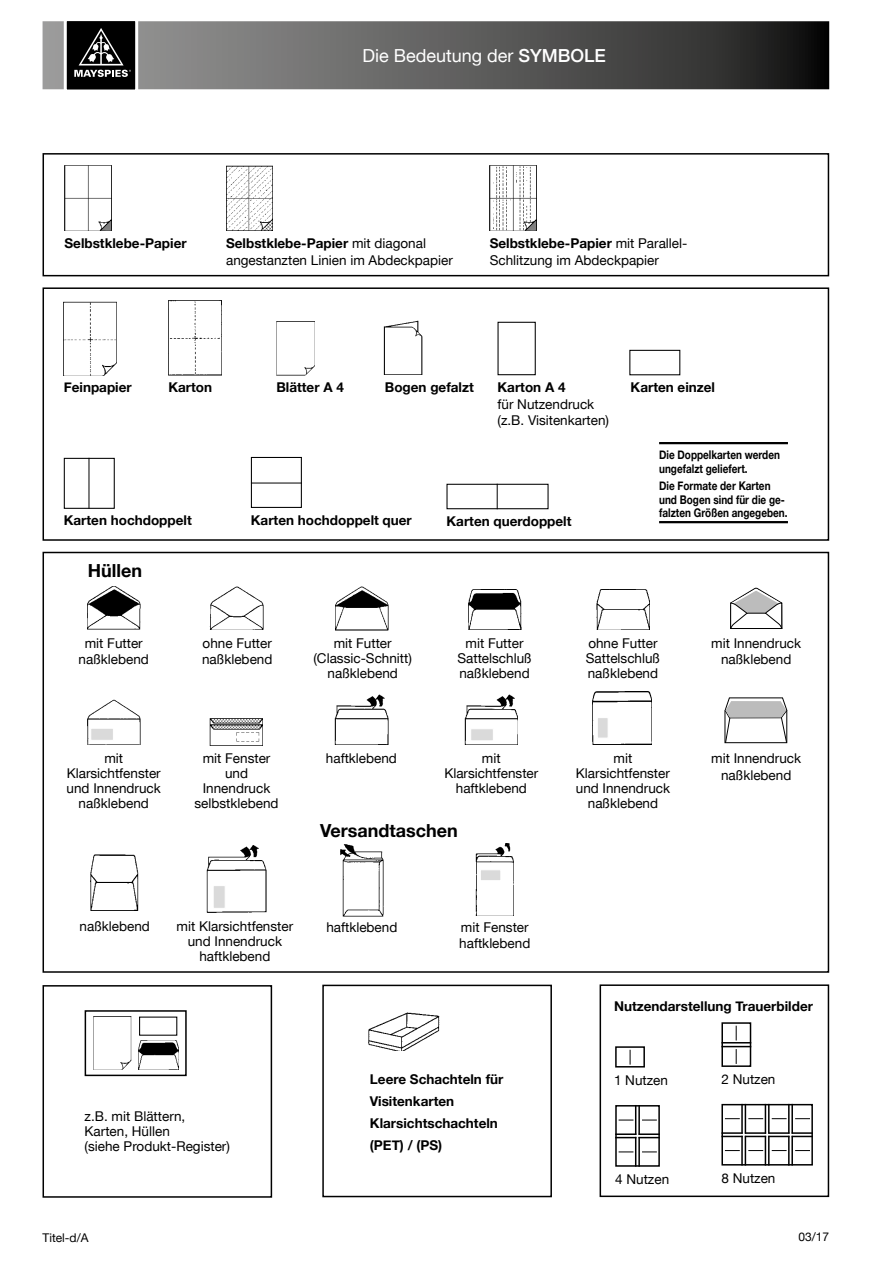
<style>
.page{position:relative;width:893px;height:1263px;background:#fff}
.page>*{position:absolute;margin:0;border:0;box-sizing:border-box;transform-origin:0 0}
.t1{font:18px "Helvetica Neue";color:#fff}
.t2{font:700 18px "Helvetica Neue";color:#000}
.t3{font:13.5px/15px "Helvetica Neue";color:#000;text-align:center}
.t4{font:700 13.5px/22px "Helvetica Neue";color:#000}
.t5{font:700 12px/13.5px "Helvetica Neue";color:#000;scale:.83 1}
.t6{font:12px "Helvetica Neue";color:#000}
.s1{font-weight:500}
.s2{font-weight:700}
</style>
<div class="page">
<div style="left:43px;top:552px;width:786px;height:421px;border:2px solid #000"></div>
<svg style="left:43px;top:21px;width:786px;height:68px;background:#5b5b5a"></svg>
<div style="left:322px;top:985px;width:230px;height:212px;border:2px solid #000"></div>
<img style="left:64px;top:301px;width:53px;height:74px">
<img style="left:276px;top:322px;width:39px;height:53px">
<div style="left:629px;top:350px;width:51px;height:25px;border:1px solid #000"></div>
<hr style="left:89px;top:458px;width:1px;height:51px;background:#000">
<div style="left:64px;top:458px;width:51px;height:51px;border:1px solid #000"></div>
<hr style="left:251px;top:483px;width:51px;height:1px;background:#000">
<div style="left:251px;top:457px;width:51px;height:51px;border:1px solid #000"></div>
<div style="left:446px;top:484px;width:103px;height:25px;border:1px solid #000"></div>
<svg style="left:497px;top:484px;width:1px;height:25px"></svg>
<img style="left:468px;top:589px;width:53px;height:41px">
<img style="left:335px;top:587px;width:53px;height:43px">
<img style="left:210px;top:586px;width:53px;height:43px">
<img style="left:87px;top:586px;width:53px;height:43px">
<img style="left:168px;top:300px;width:54px;height:75px">
<img style="left:384px;top:321px;width:38px;height:54px">
<div style="left:497px;top:322px;width:39px;height:53px;border:1px solid #000"></div>
<img style="left:596px;top:589px;width:54px;height:41px">
<img style="left:87px;top:700px;width:53px;height:45px">
<div style="left:90px;top:728px;width:24px;height:13px;background:#dadada;border:1px solid #fff"></div>
<img style="left:210px;top:719px;width:53px;height:26px">
<img style="left:335px;top:695px;width:53px;height:50px">
<img style="left:465px;top:695px;width:53px;height:50px">
<div style="left:470px;top:728px;width:24px;height:13px;background:#dadada;border:1px solid #fff"></div>
<img style="left:341px;top:844px;width:42px;height:72px">
<img style="left:476px;top:843px;width:38px;height:73px">
<div style="left:480px;top:869px;width:21px;height:12px;background:#dadada;border:1px solid #fff"></div>
<div style="left:85px;top:1010px;width:102px;height:66px;border:2px solid #000"></div>
<img style="left:93px;top:1016px;width:38px;height:54px">
<img style="left:138px;top:1040px;width:41px;height:30px">
<img style="left:368px;top:1012px;width:72px;height:39px">
<img style="left:207px;top:845px;width:59px;height:67px">
<div style="left:213px;top:885px;width:13px;height:24px;background:#dadada;border:1px solid #fff"></div>
<img style="left:592px;top:691px;width:60px;height:54px">
<div style="left:597px;top:717px;width:11px;height:21px;background:#dadada;border:1px solid #fff"></div>
<div style="left:615px;top:1046px;width:30px;height:21px;border:2px solid #000"></div>
<svg style="left:630px;top:1050px;width:1px;height:14px"></svg>
<div style="left:721px;top:1022px;width:30px;height:45px;border:2px solid #000"></div>
<svg style="left:736px;top:1049px;width:1px;height:15px"></svg>
<svg style="left:736px;top:1026px;width:1px;height:14px"></svg>
<hr style="left:721px;top:1042px;width:30px;height:1px;background:#000">
<hr style="left:721px;top:1046px;width:30px;height:1px;background:#000">
<div style="left:615px;top:1105px;width:45px;height:62px;border:2px solid #000"></div>
<hr style="left:635px;top:1105px;width:1px;height:30px;background:#000">
<hr style="left:638px;top:1105px;width:2px;height:30px;background:#000">
<hr style="left:638px;top:1137px;width:2px;height:30px;background:#000">
<hr style="left:615px;top:1133px;width:21px;height:2px;background:#000">
<hr style="left:639px;top:1133px;width:21px;height:2px;background:#000">
<svg style="left:615px;top:1137px;width:45px;height:29px"></svg>
<svg style="left:619px;top:1120px;width:14px;height:1px"></svg>
<svg style="left:642px;top:1120px;width:15px;height:1px"></svg>
<div style="left:721px;top:1104px;width:92px;height:61px;border:2px solid #000"></div>
<hr style="left:721px;top:1132px;width:22px;height:2px;background:#000">
<hr style="left:745px;top:1132px;width:21px;height:2px;background:#000">
<hr style="left:768px;top:1132px;width:21px;height:2px;background:#000">
<hr style="left:792px;top:1132px;width:21px;height:2px;background:#000">
<hr style="left:741px;top:1104px;width:2px;height:30px;background:#000">
<hr style="left:745px;top:1104px;width:1px;height:30px;background:#000">
<hr style="left:765px;top:1104px;width:1px;height:30px;background:#000">
<hr style="left:788px;top:1104px;width:2px;height:30px;background:#000">
<hr style="left:768px;top:1104px;width:2px;height:30px;background:#000">
<hr style="left:791px;top:1104px;width:2px;height:30px;background:#000">
<svg style="left:725px;top:1118px;width:15px;height:1px"></svg>
<svg style="left:748px;top:1118px;width:15px;height:1px"></svg>
<svg style="left:721px;top:1136px;width:92px;height:29px"></svg>
<svg style="left:772px;top:1118px;width:15px;height:1px"></svg>
<svg style="left:795px;top:1118px;width:15px;height:1px"></svg>
<div style="left:43px;top:287px;width:786px;height:254px;border:2px solid #000"></div>
<div style="left:43px;top:985px;width:229px;height:213px;border:2px solid #000"></div>
<div style="left:600px;top:984px;width:229px;height:213px;border:2px solid #000"></div>
<img style="left:91px;top:855px;width:47px;height:56px">
<hr style="left:659px;top:442px;width:129px;height:2px;background:#000">
<hr style="left:659px;top:521px;width:129px;height:2px;background:#000">
<svg style="left:730px;top:588px;width:53px;height:41px"></svg>
<svg style="left:724px;top:697px;width:64px;height:46px"></svg>
<img style="left:64px;top:166px;width:47px;height:64px">
<img style="left:226px;top:166px;width:47px;height:65px">
<img style="left:490px;top:166px;width:46px;height:65px">
<div style="left:43px;top:153px;width:786px;height:123px;border:2px solid #000"></div>
<div style="left:65px;top:20px;width:72px;height:71px;background:#000"></div>
<svg style="left:74px;top:28px;width:57px;height:49px"></svg>
<div style="left:64px;top:18px;width:74px;height:75px;border:3px solid #fff"></div>
<h1 class="t1" style="left:362px;top:47px;width:245px">Die Bedeutung der <span class="s1">SYMBOLE</span></h1>
<p class="t4" style="left:64px;top:233px;width:124px">Selbstklebe-Papier</p>
<p class="t3" style="left:226px;top:236px;width:228px;line-height:16.2px;text-align:left"><span class="s2">Selbstklebe-Papier</span> mit diagonal angestanzten Linien im Abdeckpapier</p>
<p class="t3" style="left:490px;top:236px;width:199px;line-height:16.2px;text-align:left"><span class="s2">Selbstklebe-Papier</span> mit Parallel-<br>Schlitzung im Abdeckpapier</p>
<p class="t4" style="left:64px;top:376px;width:69px">Feinpapier</p>
<p class="t4" style="left:168px;top:377px;width:45px">Karton</p>
<p class="t4" style="left:276px;top:376px;width:69px">Blätter A 4</p>
<p class="t4" style="left:385px;top:377px;width:90px">Bogen gefalzt</p>
<p class="t4" style="left:497px;top:377px;width:70px">Karton A 4</p>
<p class="t4" style="left:631px;top:377px;width:86px">Karten einzel</p>
<p class="t3" style="left:497px;top:396px;width:113px;line-height:16.2px;text-align:left">für Nutzendruck (z.B. Visitenkarten)</p>
<p class="t4" style="left:64px;top:510px;width:129px">Karten hochdoppelt</p>
<p class="t4" style="left:251px;top:510px;width:163px">Karten hochdoppelt quer</p>
<p class="t4" style="left:446px;top:511px;width:126px">Karten querdoppelt</p>
<h1 class="t2" style="left:88px;top:556px;width:56px">Hüllen</h1>
<p class="t5" style="left:659px;top:448px;width:147px">Die Doppelkarten werden ungefalzt geliefert.</p>
<p class="t5" style="left:659px;top:480px;width:156px">Die Formate der Karten und Bogen sind für die ge&shy;falzten Größen angegeben.</p>
<p class="t3" style="left:79px;top:635px;width:72px;line-height:16.2px">mit Futter naßklebend</p>
<p class="t3" style="left:202px;top:636px;width:72px;line-height:16.2px;text-align:left">ohne Futter naßklebend</p>
<p class="t3" style="left:457px;top:637px;width:76px">mit Futter<br>Sattelschluß naßklebend</p>
<p class="t3" style="left:313px;top:637px;width:100px">mit Futter (Classic-Schnitt) naßklebend</p>
<p class="t3" style="left:586px;top:637px;width:76px;text-align:left">ohne Futter<br>Sattelschluß naßklebend</p>
<p class="t3" style="left:711px;top:636px;width:92px;line-height:16.2px">mit Innendruck naßklebend</p>
<p class="t3" style="left:67px;top:752px;width:96px">mit<br>Klarsichtfenster und Innendruck naßklebend</p>
<p class="t3" style="left:326px;top:751px;width:73px">haftklebend</p>
<p class="t3" style="left:444px;top:752px;width:96px">mit<br>Klarsichtfenster haftklebend</p>
<p class="t3" style="left:195px;top:752px;width:86px">mit Fenster und<br>Innendruck selbstklebend</p>
<p class="t3" style="left:711px;top:751px;width:92px;line-height:16.2px">mit Innendruck naßklebend</p>
<p class="t3" style="left:576px;top:752px;width:96px">mit<br>Klarsichtfenster und Innendruck naßklebend</p>
<h1 class="t2" style="left:320px;top:816px;width:139px">Versandtaschen</h1>
<p class="t3" style="left:80px;top:919px;width:72px">naßklebend</p>
<p class="t3" style="left:177px;top:919px;width:118px">mit Klarsichtfenster und Innendruck haftklebend</p>
<p class="t3" style="left:459px;top:920px;width:73px;line-height:16.2px;text-align:left">mit Fenster haftklebend</p>
<p class="t3" style="left:326px;top:920px;width:73px">haftklebend</p>
<p class="t3" style="left:85px;top:1109px;width:147px;text-align:left">z.B. mit Blättern,<br>Karten, Hüllen<br>(siehe Produkt-Register)</p>
<p class="t4" style="left:370px;top:1069px;width:135px">Leere Schachteln für<br>Visitenkarten<br>Klarsichtschachteln (PET) / (PS)</p>
<p class="t4" style="left:614px;top:996px;width:200px">Nutzendarstellung Trauerbilder</p>
<p class="t3" style="left:614px;top:1073px;width:55px">1 Nutzen</p>
<p class="t3" style="left:721px;top:1072px;width:56px">2 Nutzen</p>
<p class="t3" style="left:615px;top:1172px;width:55px">4 Nutzen</p>
<p class="t3" style="left:721px;top:1171px;width:55px">8 Nutzen</p>
<p class="t6" style="left:43px;top:1232px;width:47px">Titel-d/A</p>
<p class="t6" style="left:798px;top:1232px;width:32px">03/17</p>
</div>
